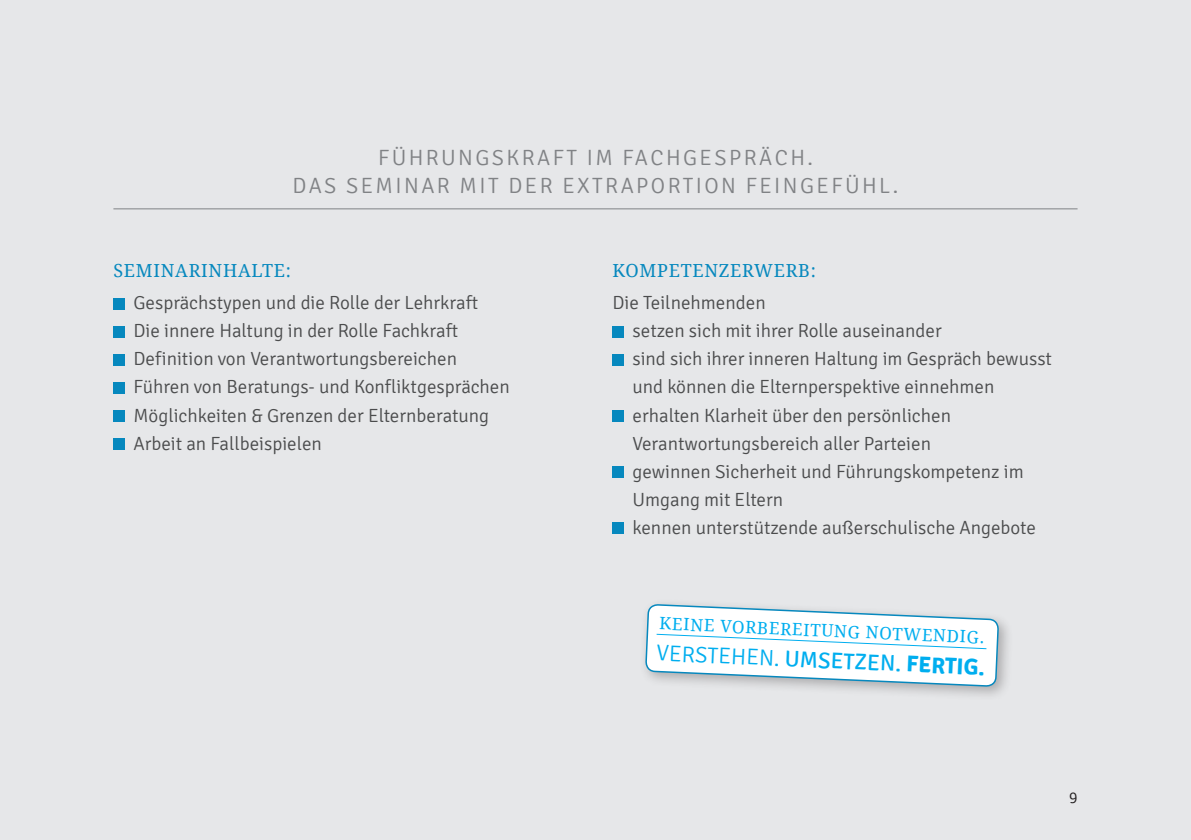
<style>
.page{position:relative;width:1191px;height:840px;background:#fff}
.page>*{position:absolute;margin:0;border:0;box-sizing:border-box;transform-origin:0 0}
.fortbildung_-_body{font:300 22.6px "Signika";color:#00aeef}
.fortbildung_head_kas{font:300 22px/28px "Signika";letter-spacing:.11em;color:#808285;text-align:center}
.forbildung_-_inhalte{font:300 19px/28px "Signika";color:#4b4c4d}
.fortbildung_-_inhalt{font:18px "Droid Serif";letter-spacing:.04em;color:#0688be}
.fortbildung_-_body-2{font:17px "Droid Serif";color:#00aeef}
.fortbildung_-_pagina{font:300 16px "Signika";color:#231f20}
.s1{font-weight:400}
.s2{font-weight:700}
</style>
<div class="page">
<div style="left:0;top:0;width:1191px;height:839px;background:#e6e7e9"></div>
<hr style="left:113px;top:208px;width:964px;height:1px;background:#808285">
<div style="left:113px;top:298px;width:12px;height:11px;background:#0688be"></div>
<div style="left:113px;top:326px;width:12px;height:11px;background:#0688be"></div>
<div style="left:113px;top:354px;width:12px;height:11px;background:#0688be"></div>
<div style="left:113px;top:382px;width:12px;height:11px;background:#0688be"></div>
<div style="left:113px;top:410px;width:12px;height:11px;background:#0688be"></div>
<div style="left:113px;top:438px;width:12px;height:11px;background:#0688be"></div>
<div style="left:612px;top:326px;width:12px;height:11px;background:#0688be"></div>
<div style="left:612px;top:354px;width:12px;height:11px;background:#0688be"></div>
<div style="left:612px;top:410px;width:12px;height:11px;background:#0688be"></div>
<div style="left:612px;top:466px;width:12px;height:11px;background:#0688be"></div>
<div style="left:612px;top:522px;width:12px;height:11px;background:#0688be"></div>
<div style="left:638px;top:597px;width:375px;height:103px;background:#231f20;opacity:.3"></div>
<svg style="left:644px;top:603px;width:355px;height:97px"></svg>
<p class="fortbildung_head_kas" style="left:293px;top:144px;width:607px">FÜHRUNGSKRAFT IM FACHGESPRÄCH.<br>DAS SEMINAR MIT DER EXTRAPORTION FEINGEFÜHL.</p>
<p class="fortbildung_-_inhalt" style="left:113px;top:260px;width:179px">SEMINARINHALTE:</p>
<p class="forbildung_-_inhalte" style="left:133px;top:289px;width:346px">Gesprächstypen und die Rolle der Lehrkraft</p>
<p class="forbildung_-_inhalte" style="left:133px;top:317px;width:326px">Die innere Haltung in der Rolle Fachkraft</p>
<p class="forbildung_-_inhalte" style="left:133px;top:345px;width:325px">Definition von Verantwortungsbereichen</p>
<p class="forbildung_-_inhalte" style="left:133px;top:373px;width:378px">Führen von Beratungs- und Konfliktgesprächen</p>
<p class="forbildung_-_inhalte" style="left:133px;top:401px;width:357px">Möglichkeiten &amp; Grenzen der Elternberatung</p>
<p class="forbildung_-_inhalte" style="left:133px;top:429px;width:190px">Arbeit an Fallbeispielen</p>
<p class="fortbildung_-_inhalt" style="left:612px;top:260px;width:205px">KOMPETENZERWERB:</p>
<p class="forbildung_-_inhalte" style="left:632px;top:289px;width:311px;text-indent:-20px">Die Teilnehmenden<br>setzen sich mit ihrer Rolle auseinander</p>
<p class="forbildung_-_inhalte" style="left:632px;top:345px;width:421px">sind sich ihrer inneren Haltung im Gespräch bewusst und können die Elternperspektive einnehmen</p>
<p class="forbildung_-_inhalte" style="left:632px;top:401px;width:320px">erhalten Klarheit über den persönlichen<br>Verantwortungsbereich aller Parteien</p>
<p class="forbildung_-_inhalte" style="left:632px;top:457px;width:393px">gewinnen Sicherheit und Führungskompetenz im<br>Umgang mit Eltern</p>
<p class="forbildung_-_inhalte" style="left:632px;top:513px;width:405px">kennen unterstützende außerschulische Angebote</p>
<p class="fortbildung_-_body-2" style="left:660px;top:612px;width:327px;rotate:3deg">KEINE VORBEREITUNG NOTWENDIG.</p>
<p class="fortbildung_-_body" style="left:657px;top:639px;width:330px;rotate:3deg">VERSTEHEN. <span class="s1">UMSETZEN.</span> <span class="s2">FERTIG.</span></p>
<p class="fortbildung_-_pagina" style="left:1069px;top:788px;width:10px">9</p>
</div>
